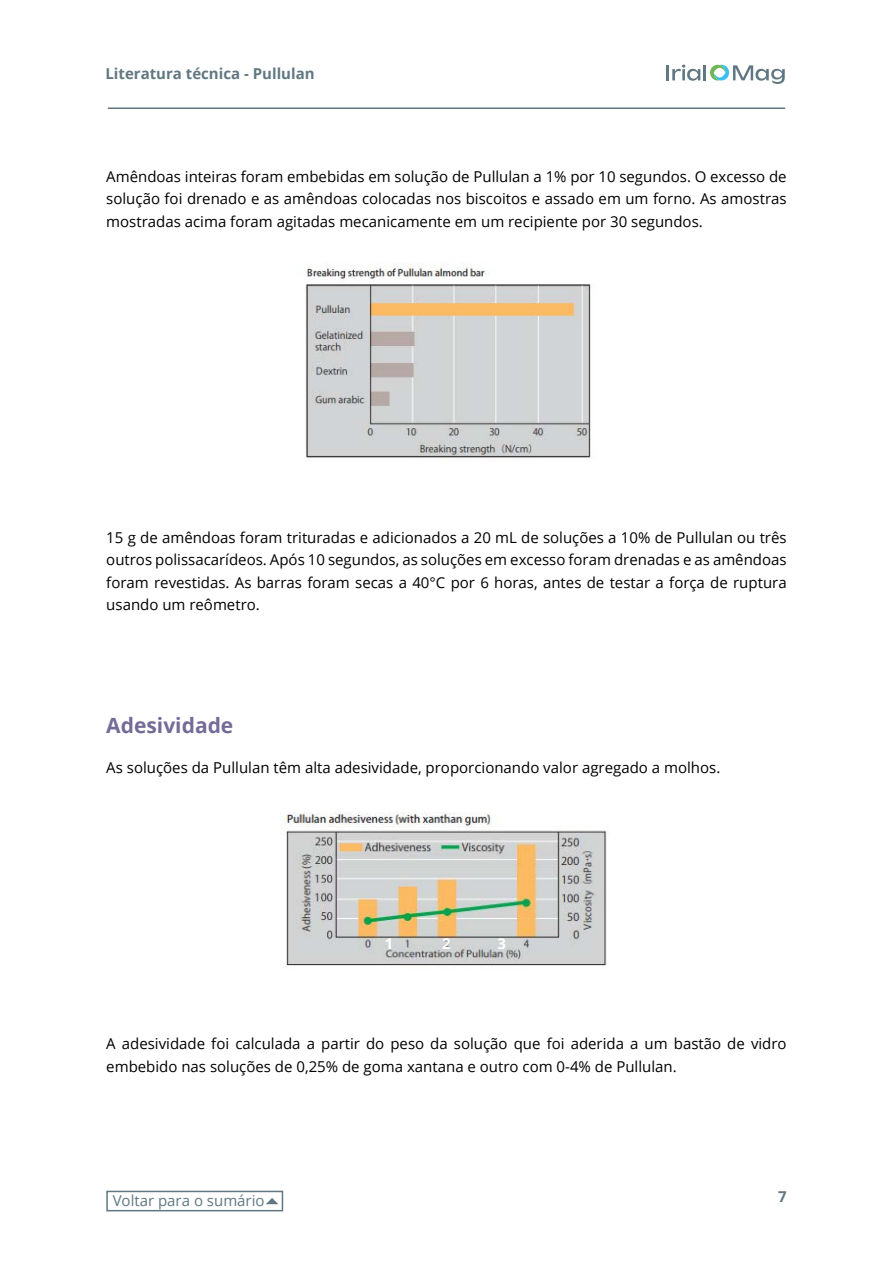
<style>
.page{position:relative;width:893px;height:1263px;background:#fff}
.page>*{position:absolute;margin:0;border:0;box-sizing:border-box;transform-origin:0 0}
.t1{font:700 21px "Open Sans";color:#746b97}
.t2{font:15px/22.5px "Open Sans";color:#000;text-align:justify}
.t3{font:700 15px "Open Sans";color:#617782}
.t4{font:15px "Open Sans";color:#617782}
.t5{font:700 15px "Open Sans";color:#fff}
</style>
<div class="page">
<hr style="left:108px;top:107px;width:677px;height:2px;background:#617782">
<div style="left:106px;top:1191px;width:177px;height:20px;border:2px solid #617782"></div>
<svg style="left:266px;top:1198px;width:12px;height:6px"></svg>
<hr style="left:666px;top:65px;width:3px;height:15px;background:#617782">
<hr style="left:703px;top:65px;width:3px;height:15px;background:#617782">
<svg style="left:672px;top:64px;width:28px;height:17px"></svg>
<svg style="left:710px;top:65px;width:75px;height:19px"></svg>
<img style="left:305px;top:263px;width:286px;height:195px">
<img style="left:283px;top:812px;width:324px;height:156px">
<p class="t3" style="left:105px;top:63px;width:211px">Literatura técnica - Pullulan</p>
<p class="t2" style="left:106px;top:164px;width:682px">Amêndoas inteiras foram embebidas em solução de Pullulan a 1% por 10 segundos. O excesso de solução foi drenado e as amêndoas colocadas nos biscoitos e assado em um forno. As amostras mostradas acima foram agitadas mecanicamente em um recipiente por 30 segundos.</p>
<p class="t2" style="left:106px;top:526px;width:682px">15 g de amêndoas foram trituradas e adicionados a 20 mL de soluções a 10% de Pullulan ou três outros polissacarídeos. Após 10 segundos, as soluções em excesso foram drenadas e as amêndoas foram revestidas. As barras foram secas a 40°C por 6 horas, antes de testar a força de ruptura usando um reômetro.</p>
<h1 class="t1" style="left:106px;top:711px;width:129px">Adesividade</h1>
<p class="t2" style="left:106px;top:756px;width:615px">As soluções da Pullulan têm alta adesividade, proporcionando valor agregado a molhos.</p>
<p class="t5" style="left:385px;top:933px;width:10px">1</p>
<p class="t5" style="left:442px;top:933px;width:10px">2</p>
<p class="t5" style="left:497px;top:933px;width:10px">3</p>
<p class="t2" style="left:106px;top:1032px;width:682px">A adesividade foi calculada a partir do peso da solução que foi aderida a um bastão de vidro embebido nas soluções de 0,25% de goma xantana e outro com 0-4% de Pullulan.</p>
<p class="t4" style="left:113px;top:1190px;width:153px">Voltar para o sumário</p>
<p class="t3" style="left:778px;top:1186px;width:10px">7</p>
</div>
